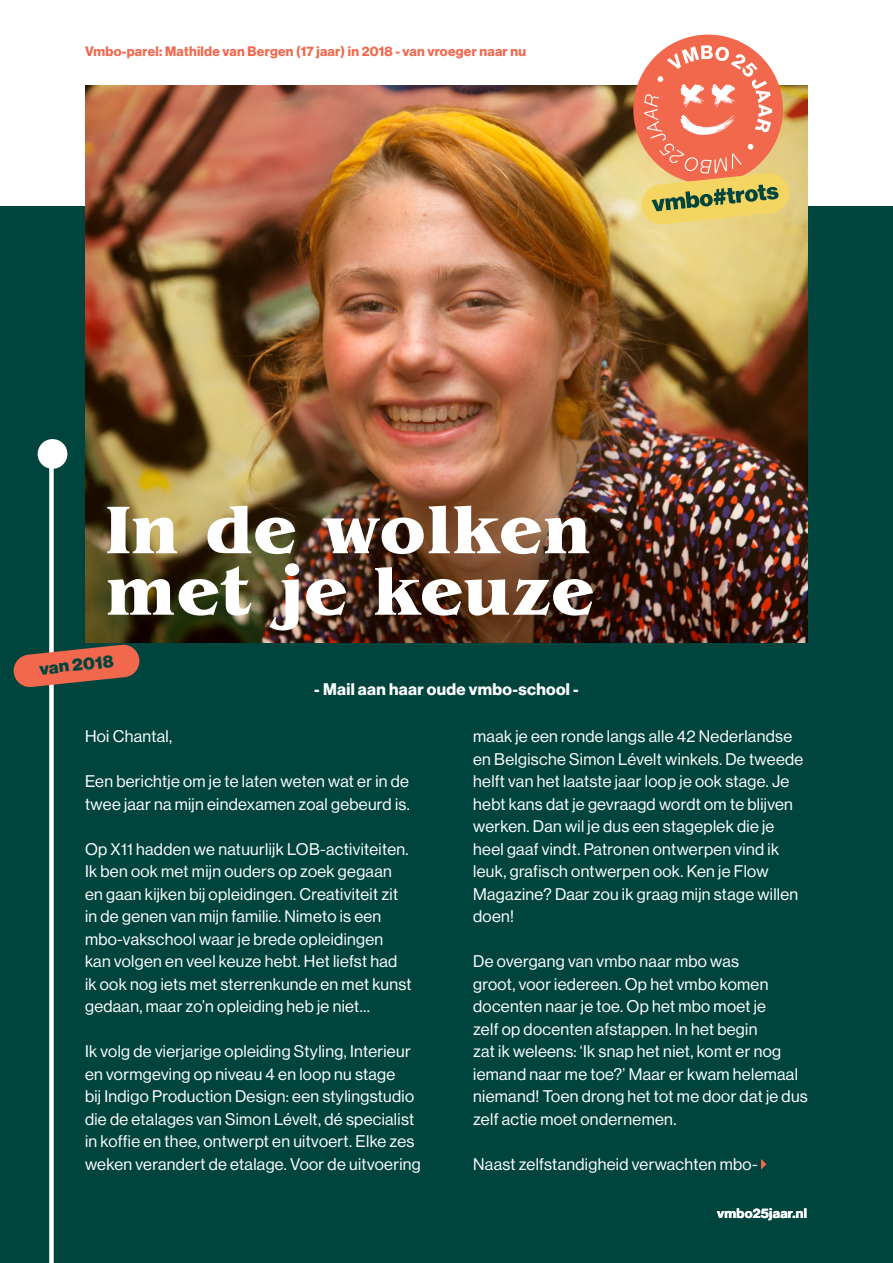
<style>
.page{position:relative;width:893px;height:1263px;background:#fff}
.page>*{position:absolute;margin:0;border:0;box-sizing:border-box;transform-origin:0 0}
.t1{font:700 70.5px/61.5px "Benguiat Pro ITC";letter-spacing:.02em;color:#fff}
.t2{font:17.25px "N Haas Grotesk DS Pro 95 Blk";color:#00443e}
.t3{font:16.5px/22.5px "N Haas Grotesk DS Pro 55 Rg";letter-spacing:.02em;color:#fff}
.t4{font:16.5px "N Haas Grotesk DS Pro 75 Bd";letter-spacing:.02em;color:#fff}
.t5{font:13.5px "N Haas Grotesk DS Pro 75 Bd";letter-spacing:.02em;color:#f2684d}
.t6{font:13.5px "N Haas Grotesk DS Pro 75 Bd";letter-spacing:.02em;color:#fff}
</style>
<div class="page">
<div style="left:0;top:206px;width:893px;height:1057px;background:#00443e"></div>
<img style="left:85px;top:85px;width:722px;height:557px">
<svg style="left:633px;top:35px;width:156px;height:189px;background:#e99e75"></svg>
<div style="left:38px;top:439px;width:29px;height:30px;background:#fff;border-radius:50%"></div>
<svg style="left:761px;top:1159px;width:5px;height:11px"></svg>
<div style="left:49px;top:454px;width:5px;height:809px;background:#fff"></div>
<svg style="left:13px;top:644px;width:127px;height:44px"></svg>
<p class="t5" style="left:85px;top:43px;width:442px">Vmbo-parel: Mathilde van Bergen (17 jaar) in 2018 - van vroeger naar nu</p>
<h1 class="t1" style="left:106px;top:499px;width:489px">In de wolken met je keuze</h1>
<p class="t2" style="left:38px;top:658px;width:76px;rotate:-6deg">van 2018</p>
<p class="t4" style="left:314px;top:680px;width:266px">- Mail aan haar oude vmbo-school -</p>
<p class="t3" style="left:85px;top:725px;width:89px">Hoi Chantal,</p>
<p class="t3" style="left:85px;top:770px;width:326px">Een berichtje om je te laten weten wat er in de twee jaar na mijn eindexamen zoal gebeurd is.</p>
<p class="t3" style="left:85px;top:838px;width:328px">Op X11 hadden we natuurlijk LOB-activiteiten.<br>Ik ben ook met mijn ouders op zoek gegaan en gaan kijken bij opleidingen. Creativiteit zit in de genen van mijn familie. Nimeto is een mbo-vakschool waar je brede opleidingen kan volgen en veel keuze hebt. Het liefst had ik ook nog iets met sterrenkunde en met kunst gedaan, maar zo’n opleiding heb je niet…</p>
<p class="t3" style="left:85px;top:1040px;width:337px">Ik volg de vierjarige opleiding Styling, Interieur en vormgeving op niveau 4 en loop nu stage<br>bij Indigo Production Design: een stylingstudio die de etalages van Simon Lévelt, dé specialist in koffie en thee, ontwerpt en uitvoert. Elke zes weken verandert de etalage. Voor de uitvoering</p>
<p class="t3" style="left:473px;top:725px;width:332px">maak je een ronde langs alle 42 Nederlandse en Belgische Simon Lévelt winkels. De tweede helft van het laatste jaar loop je ook stage. Je hebt kans dat je gevraagd wordt om te blijven werken. Dan wil je dus een stageplek die je heel gaaf vindt. Patronen ontwerpen vind ik leuk, grafisch ontwerpen ook. Ken je Flow Magazine? Daar zou ik graag mijn stage willen doen!</p>
<p class="t3" style="left:473px;top:950px;width:336px">De overgang van vmbo naar mbo was<br>groot, voor iedereen. Op het vmbo komen docenten naar je toe. Op het mbo moet je<br>zelf op docenten afstappen. In het begin<br>zat ik weleens: ‘Ik snap het niet, komt er nog iemand naar me toe?’ Maar er kwam helemaal niemand! Toen drong het tot me door dat je dus zelf actie moet ondernemen.</p>
<p class="t3" style="left:473px;top:1153px;width:286px">Naast zelfstandigheid verwachten mbo-</p>
<p class="t6" style="left:717px;top:1205px;width:92px">vmbo25jaar.nl</p>
</div>
